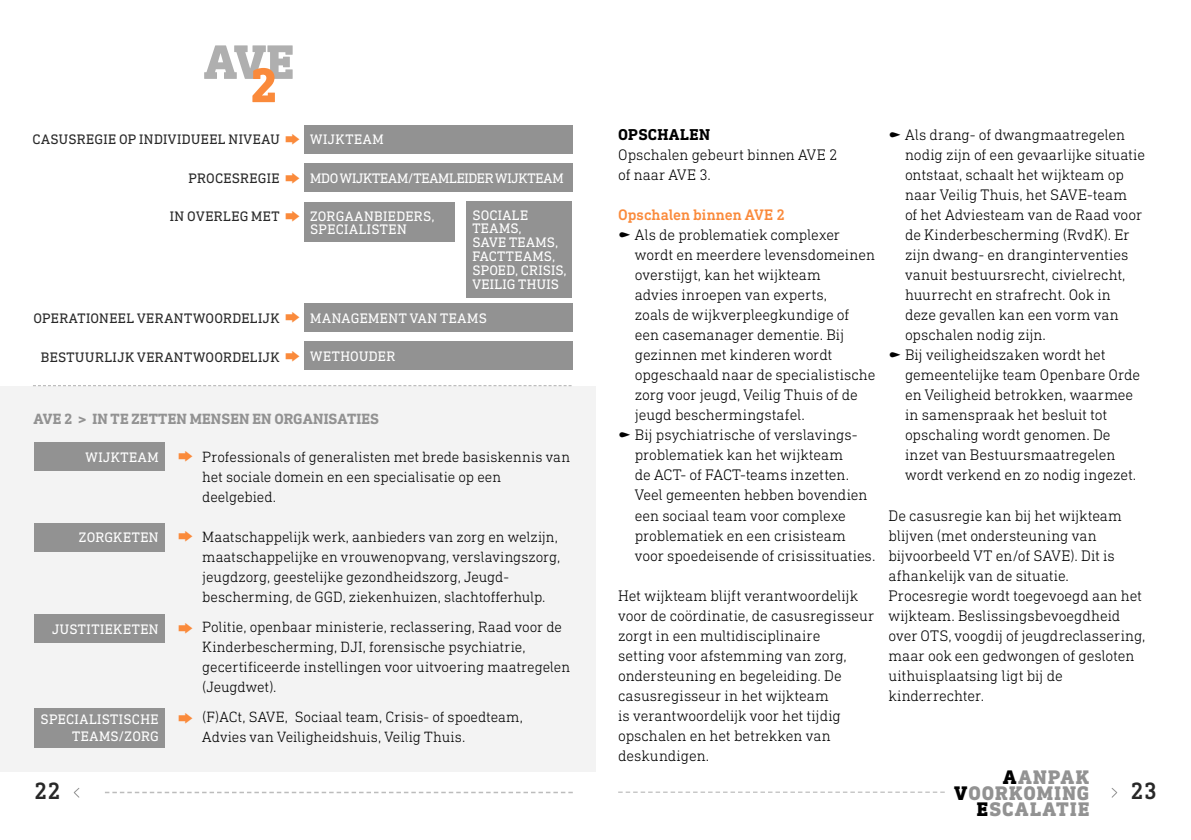
<style>
.page{position:relative;width:1191px;height:840px;background:#fff}
.page>*{position:absolute;margin:0;border:0;box-sizing:border-box;transform-origin:0 0}
.t1{font:500 24px "DIN Next Slab Pro";color:#282828}
.t2{font:800 20px/16px "DIN Next Slab Pro";letter-spacing:.06em;color:#929292;text-align:right}
.t3{font:700 16px "DIN Next Slab Pro";color:#000}
.t4{font:300 15.6px/20px "DIN Next Slab Pro";color:#000}
.t5{font:500 15.6px "DIN Next Slab Pro";color:#fa8a3b}
.t6{font:300 15.2px/20px "DIN Next Slab Pro";color:#000}
.t7{font:700 15.2px "DIN Next Slab Pro";letter-spacing:.02em;color:#929292}
.t8{font:14px/13.2px "DIN Next Slab Pro";letter-spacing:.02em;color:#fff}
.t9{font:14px "DIN Next Slab Pro";letter-spacing:.035em;color:#282828}
.t10{font:14px "DIN Next Slab Pro";letter-spacing:-.01em;color:#fff}
.t11{font:14px "DIN Next Slab Pro";letter-spacing:.04em;color:#fff}
.s1{color:#000}
</style>
<div class="page">
<svg style="left:73px;top:788px;width:7px;height:10px"></svg>
<svg style="left:1111px;top:788px;width:7px;height:10px"></svg>
<svg style="left:618px;top:791px;width:327px;height:1px"></svg>
<svg style="left:105px;top:791px;width:468px;height:1px"></svg>
<div style="left:0;top:386px;width:595px;height:385px;background:#f3f3f3"></div>
<div style="left:304px;top:125px;width:269px;height:28px;background:#929292"></div>
<div style="left:304px;top:163px;width:269px;height:29px;background:#929292"></div>
<div style="left:304px;top:202px;width:151px;height:40px;background:#929292"></div>
<div style="left:467px;top:201px;width:105px;height:97px;background:#929292"></div>
<div style="left:304px;top:303px;width:269px;height:28px;background:#929292"></div>
<div style="left:304px;top:341px;width:269px;height:29px;background:#929292"></div>
<svg style="left:204px;top:45px;width:89px;height:57px"></svg>
<svg style="left:33px;top:385px;width:539px;height:1px"></svg>
<div style="left:34px;top:442px;width:130px;height:28px;background:#929292"></div>
<div style="left:34px;top:522px;width:130px;height:29px;background:#929292"></div>
<div style="left:34px;top:614px;width:130px;height:28px;background:#929292"></div>
<div style="left:34px;top:707px;width:130px;height:40px;background:#929292"></div>
<p class="t9" style="left:33px;top:131px;width:221px">CASUSREGIE OP INDIVIDUEEL NIVEA</p>
<p class="t9" style="left:270px;top:131px;width:11px">U</p>
<p class="t9" style="left:188px;top:170px;width:27px">PROCE</p>
<p class="t9" style="left:232px;top:170px;width:48px">SREGIE</p>
<p class="t9" style="left:170px;top:207px;width:27px">IN OVE</p>
<p class="t9" style="left:214px;top:207px;width:59px">RLEG MET</p>
<p class="t9" style="left:33px;top:310px;width:162px">OPERATIONEEL VERANTWOO</p>
<p class="t9" style="left:223px;top:310px;width:58px">RDELIJK</p>
<p class="t9" style="left:41px;top:348px;width:154px">BESTUURLIJK VERANTWOO</p>
<p class="t9" style="left:223px;top:348px;width:58px">RDELIJK</p>
<p class="t8" style="left:310px;top:133px;width:74px">WIJKTEAM</p>
<p class="t10" style="left:310px;top:170px;width:255px">MDO WIJKTEAM/TEAMLEIDER WIJKTEAM</p>
<p class="t8" style="left:310px;top:209px;width:36px">ZORGAA</p>
<p class="t8" style="left:364px;top:209px;width:33px">NBIEDE</p>
<p class="t8" style="left:414px;top:209px;width:22px">RS,</p>
<p class="t8" style="left:310px;top:222px;width:98px">SPECIALISTEN</p>
<p class="t8" style="left:472px;top:208px;width:56px">SOCIALE<br>TEA</p>
<p class="t8" style="left:499px;top:221px;width:24px">MS,</p>
<p class="t8" style="left:472px;top:235px;width:18px">SAVE</p>
<p class="t8" style="left:509px;top:235px;width:10px">TEA</p>
<p class="t8" style="left:535px;top:235px;width:24px">MS,</p>
<p class="t8" style="left:472px;top:249px;width:10px">FACTTEA</p>
<p class="t8" style="left:532px;top:249px;width:24px">MS,</p>
<p class="t8" style="left:472px;top:263px;width:27px">SPOED</p>
<p class="t8" style="left:472px;top:263px;width:96px;line-height:14px;text-indent:43px">, CRISIS,<br>VEILIG THUIS</p>
<p class="t8" style="left:310px;top:311px;width:41px">MANAGE</p>
<p class="t8" style="left:368px;top:311px;width:82px">MENT VAN TEA</p>
<p class="t8" style="left:467px;top:311px;width:21px">MS</p>
<p class="t8" style="left:310px;top:349px;width:11px">WET</p>
<p class="t8" style="left:340px;top:349px;width:56px">HOUDER</p>
<p class="t7" style="left:34px;top:409px;width:179px">AVE 2 &gt; IN TE ZETTEN MENSEN</p>
<p class="t7" style="left:252px;top:409px;width:51px">EN ORGANISA</p>
<p class="t7" style="left:347px;top:409px;width:18px">TIES</p>
<p class="t6" style="left:202px;top:446px;width:369px">Professionals of generalisten met brede basiskennis van het sociale domein en een specialisatie op een deelgebied.</p>
<p class="t6" style="left:202px;top:526px;width:359px">Maatschappelijk werk, aanbieders van zorg en welzijn, maatschappelijke en vrouwenopvang, verslavingszorg, jeugdzorg, geestelijke gezondheidszorg, Jeugd&shy;bescherming, de GGD, ziekenhuizen, slachtofferhulp.</p>
<p class="t6" style="left:202px;top:616px;width:369px">Politie, openbaar ministerie, reclassering, Raad voor de Kinderbescherming, DJI, forensische psychiatrie, gecertificeerde instellingen voor uitvoering maatregelen (Jeugdwet).</p>
<p class="t6" style="left:202px;top:706px;width:322px">(F)ACt, SAVE, Sociaal team, Crisis- of spoedteam,<br>Advies van Veiligheidshuis, Veilig Thuis.</p>
<p class="t8" style="left:85px;top:450px;width:45px">WIJKTEA</p>
<p class="t8" style="left:147px;top:450px;width:13px">M</p>
<p class="t8" style="left:79px;top:530px;width:54px">ZORGKETE</p>
<p class="t8" style="left:149px;top:530px;width:11px">N</p>
<p class="t11" style="left:52px;top:620px;width:81px">JUSTITIEKETE</p>
<p class="t8" style="left:149px;top:621px;width:11px">N</p>
<p class="t8" style="left:72px;top:710px;width:87px;line-height:17px;text-indent:-31px">SPECIALISTISCHE<br>TEA</p>
<p class="t8" style="left:99px;top:729px;width:59px">MS/ZORG</p>
<h1 class="t1" style="left:34px;top:776px;width:28px">22</h1>
<p class="t3" style="left:618px;top:125px;width:12px">OPSCHALEN</p>
<p class="t4" style="left:618px;top:145px;width:221px">Opschalen gebeurt binnen AVE 2 of naar AVE 3.</p>
<p class="t5" style="left:618px;top:206px;width:168px">Opschalen binnen AVE 2</p>
<p class="t4" style="left:635px;top:225px;width:242px">Als de problematiek complexer wordt en meerdere levensdomeinen overstijgt, kan het wijkteam<br>advies inroepen van experts,<br>zoals de wijkverpleegkundige of een casemanager dementie. Bij gezinnen met kinderen wordt opgeschaald naar de specialistische zorg voor jeugd, Veilig Thuis of de jeugd beschermingstafel.<br>Bij psychiatrische of verslavings&shy;problematiek kan het wijkteam<br>de ACT- of FACT-teams inzetten.<br>Veel gemeenten hebben bovendien een sociaal team voor complexe problematiek en een crisisteam voor spoedeisende of crisissituaties.</p>
<p class="t4" style="left:618px;top:584px;width:258px">Het wijkteam blijft verantwoordelijk voor de coördinatie, de casusregisseur zorgt in een multidisciplinaire<br>setting voor afstemming van zorg, ondersteuning en begeleiding. De casusregisseur in het wijkteam<br>is verantwoordelijk voor het tijdig opschalen en het betrekken van deskundigen.</p>
<p class="t4" style="left:905px;top:124px;width:241px">Als drang- of dwangmaatregelen nodig zijn of een gevaarlijke situatie ontstaat, schaalt het wijkteam op naar Veilig Thuis, het SAVE-team<br>of het Adviesteam van de Raad voor de Kinderbescherming (RvdK). Er zijn dwang- en dranginterventies vanuit bestuursrecht, civielrecht, huurrecht en strafrecht. Ook in deze gevallen kan een vorm van opschalen nodig zijn.<br>Bij veiligheidszaken wordt het gemeentelijke team Openbare Orde en Veiligheid betrokken, waarmee in samenspraak het besluit tot opschaling wordt genomen. De inzet van Bestuursmaatregelen wordt verkend en zo nodig ingezet.</p>
<p class="t4" style="left:888px;top:504px;width:259px">De casusregie kan bij het wijkteam blijven (met ondersteuning van bijvoorbeeld VT en/of SAVE). Dit is afhankelijk van de situatie.<br>Procesregie wordt toegevoegd aan het wijkteam. Beslissingsbevoegdheid over OTS, voogdij of jeugdreclassering, maar ook een gedwongen of gesloten uithuisplaatsing ligt bij de kinderrechter.</p>
<p class="t2" style="left:954px;top:768px;width:137px"><span class="s1">A</span>ANPAK<br><span class="s1">V</span>OORKOMING<br><span class="s1">E</span>SCALATIE</p>
<h1 class="t1" style="left:1130px;top:776px;width:28px">23</h1>
</div>
